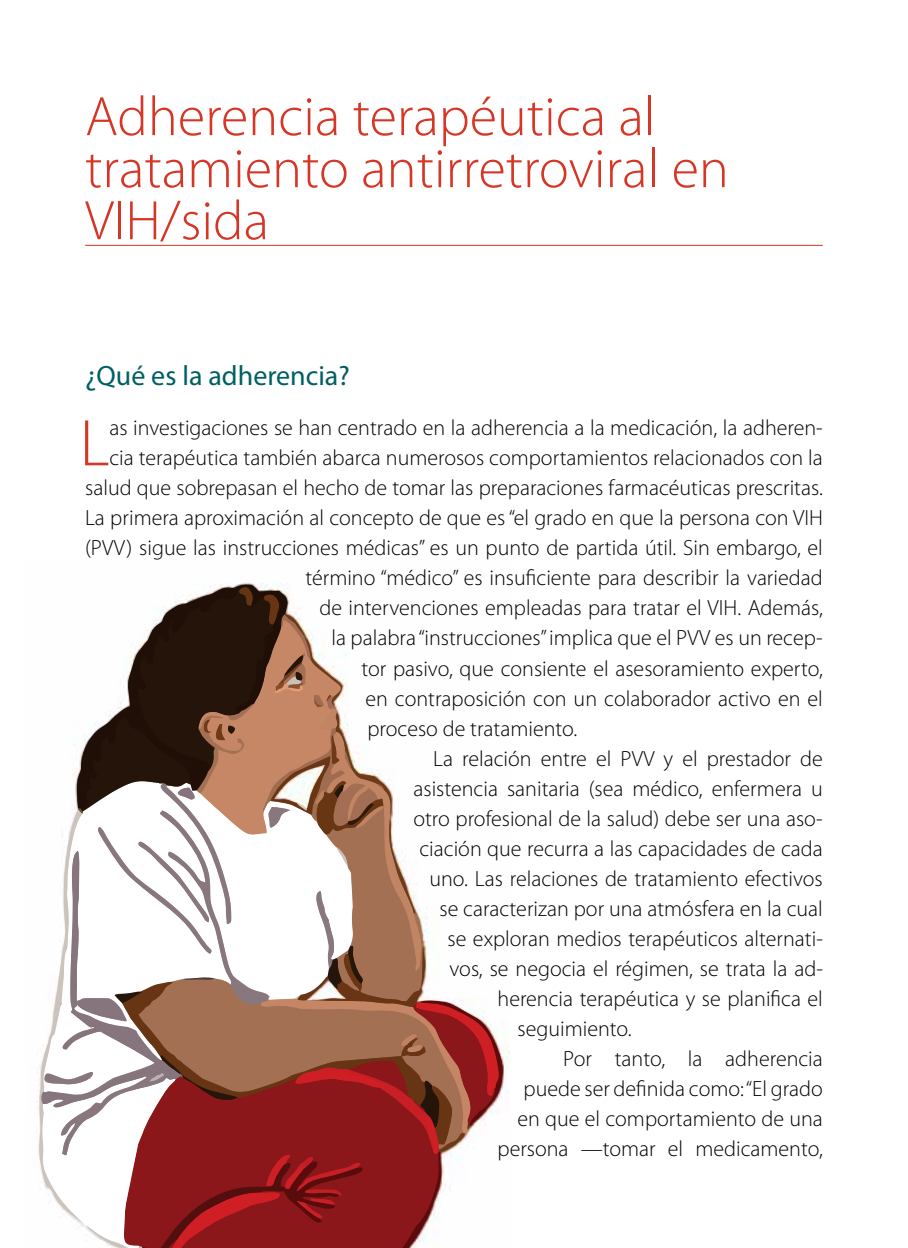
<style>
.page{position:relative;width:908px;height:1248px;background:#fff}
.page>*{position:absolute;margin:0;border:0;box-sizing:border-box;transform-origin:0 0}
.t1{font:300 66.6px "Myriad Pro";color:#d63625}
.t2{font:300 56px/52px "Myriad Pro";color:#d63625}
.t3{font:28px "Myriad Pro";color:#005f63}
.t4{font:300 22px "Myriad Pro";color:#000}
</style>
<div class="page">
<svg style="left:37px;top:587px;width:466px;height:660px"></svg>
<hr style="left:85px;top:245px;width:737px;height:1px;background:#d63625">
<h2 class="t2" style="left:85px;top:90px;width:645px">Adherencia terapéutica al tratamiento antirretroviral en<br>VIH/sida</h2>
<p class="t3" style="left:85px;top:358px;width:266px">¿Qué es la adherencia?</p>
<h1 class="t1" style="left:80px;top:403px;width:31px">L</h1>
<p class="t4" style="left:109px;top:414px;width:714px">as investigaciones se han centrado en la adherencia a la medicación, la adheren-</p>
<p class="t4" style="left:109px;top:444px;width:714px">cia terapéutica también abarca numerosos comportamientos relacionados con la</p>
<p class="t4" style="left:85px;top:474px;width:739px">salud que sobrepasan el hecho de tomar las preparaciones farmacéuticas prescritas.</p>
<p class="t4" style="left:85px;top:504px;width:739px">La primera aproximación al concepto de que es “el grado en que la persona con VIH</p>
<p class="t4" style="left:85px;top:535px;width:739px">(PVV) sigue las instrucciones médicas” es un punto de partida útil. Sin embargo, el</p>
<p class="t4" style="left:305px;top:565px;width:519px">término “médico” es insuficiente para describir la variedad</p>
<p class="t4" style="left:319px;top:595px;width:505px">de intervenciones empleadas para tratar el VIH. Además,</p>
<p class="t4" style="left:331px;top:625px;width:493px">la palabra “instrucciones” implica que el PVV es un recep-</p>
<p class="t4" style="left:361px;top:655px;width:462px">tor pasivo, que consiente el asesoramiento experto,</p>
<p class="t4" style="left:365px;top:685px;width:459px">en contraposición con un colaborador activo en el</p>
<p class="t4" style="left:367px;top:715px;width:211px">proceso de tratamiento.</p>
<p class="t4" style="left:433px;top:745px;width:391px">La relación entre el PVV y el prestador de</p>
<p class="t4" style="left:413px;top:775px;width:411px">asistencia sanitaria (sea médico, enfermera u</p>
<p class="t4" style="left:413px;top:805px;width:411px">otro profesional de la salud) debe ser una aso-</p>
<p class="t4" style="left:419px;top:835px;width:404px">ciación que recurra a las capacidades de cada</p>
<p class="t4" style="left:429px;top:865px;width:395px">uno. Las relaciones de tratamiento efectivos</p>
<p class="t4" style="left:439px;top:895px;width:384px">se caracterizan por una atmósfera en la cual</p>
<p class="t4" style="left:447px;top:925px;width:377px">se exploran medios terapéuticos alternati-</p>
<p class="t4" style="left:449px;top:955px;width:375px">vos, se negocia el régimen, se trata la ad-</p>
<p class="t4" style="left:497px;top:985px;width:327px">herencia terapéutica y se planifica el</p>
<p class="t4" style="left:517px;top:1015px;width:116px">seguimiento.</p>
<p class="t4" style="left:563px;top:1045px;width:261px">Por tanto, la adherencia</p>
<p class="t4" style="left:523px;top:1075px;width:300px">puede ser definida como: “El grado</p>
<p class="t4" style="left:517px;top:1105px;width:307px">en que el comportamiento de una</p>
<p class="t4" style="left:497px;top:1135px;width:327px">persona —tomar el medicamento,</p>
</div>
